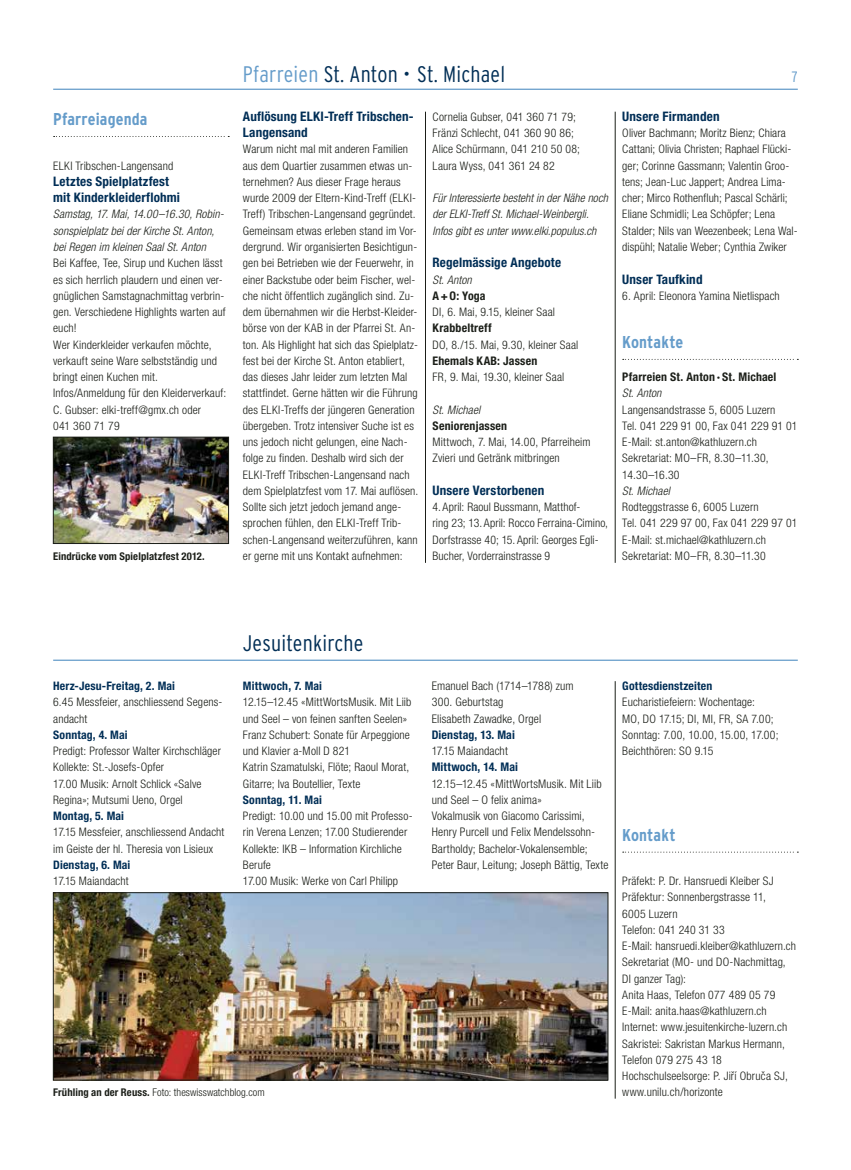
<style>
.page{position:relative;width:851px;height:1170px;background:#fff}
.page>*{position:absolute;margin:0;border:0;box-sizing:border-box;transform-origin:0 0}
.t1{font:300 condensed 22.5px "Interstate";letter-spacing:.01em;color:#002e56}
.t2{font:700 condensed 17.12px "Interstate";letter-spacing:.01em;color:#659cca}
.t3{font:300 condensed 15px "Interstate";color:#659cca}
.t4{font:700 condensed 13.12px/16.2px "Helvetica Neue LT Std";letter-spacing:.015em;color:#002e56}
.t5{font:300 condensed 11.88px/16.2px "Helvetica Neue LT Std";letter-spacing:.01em;color:#1b1e18}
.t6{font:700 condensed 11.88px "Helvetica Neue LT Std";letter-spacing:.015em;color:#1b1e18}
.t7{font:700 condensed 11.88px "Helvetica Neue LT Std";letter-spacing:.01em;color:#002e56}
.t8{font:300 condensed 11.75px/16.2px "Helvetica Neue LT Std";letter-spacing:.01em;color:#1b1e18}
.t9{font:italic 300 condensed 11.75px/16.2px "Helvetica Neue LT Std";letter-spacing:.01em;color:#1b1e18}
.t10{font:700 condensed 11.75px "Helvetica Neue LT Std";letter-spacing:.015em;color:#002e56}
.t11{font:300 condensed 10.62px "Helvetica Neue LT Std";letter-spacing:.005em;color:#1b1e18}
.t12{font:700 condensed 10.62px "Helvetica Neue LT Std";letter-spacing:.01em;color:#1b1e18}
.s1{color:#659cca}
.s2{font-weight:700}
</style>
<div class="page">
<hr style="left:53px;top:89px;width:744px;height:1px;background:#659cca">
<svg style="left:54px;top:136px;width:175px;height:1px"></svg>
<hr style="left:53px;top:659px;width:744px;height:1px;background:#659cca">
<svg style="left:622px;top:851px;width:176px;height:1px"></svg>
<hr style="left:615px;top:681px;width:1px;height:417px;background:#1b1e18">
<svg style="left:622px;top:359px;width:176px;height:1px"></svg>
<hr style="left:615px;top:112px;width:1px;height:451px;background:#1b1e18">
<hr style="left:425px;top:112px;width:1px;height:451px;background:#1b1e18">
<img style="left:55px;top:439px;width:172px;height:102px">
<div style="left:53px;top:437px;width:176px;height:106px;border:1px solid #1b1e18"></div>
<img style="left:55px;top:894px;width:551px;height:184px">
<div style="left:53px;top:892px;width:555px;height:188px;border:1px solid #1b1e18"></div>
<h2 class="t2" style="left:53px;top:110px;width:96px">Pfarreiagenda</h2>
<p class="t8" style="left:53px;top:157px;width:122px">ELKI Tribschen-Langensand</p>
<p class="t4" style="left:53px;top:173px;width:128px">Letztes Spielplatzfest mit Kinderkleiderflohmi</p>
<p class="t9" style="left:53px;top:206px;width:172px">Samstag, 17. Mai, 14.00–16.30, Robin&shy;sonspielplatz bei der Kirche St. Anton, bei Regen im kleinen Saal St. Anton</p>
<p class="t8" style="left:53px;top:255px;width:174px">Bei Kaffee, Tee, Sirup und Kuchen lässt es sich herrlich plaudern und einen ver&shy;gnüglichen Samstagnachmittag verbrin&shy;gen. Verschiedene Highlights warten auf euch!<br>Wer Kinderkleider verkaufen möchte, verkauft seine Ware selbstständig und bringt einen Kuchen mit.<br>Infos/Anmeldung für den Kleiderverkauf:<br>C. Gubser: elki-treff@gmx.ch oder<br>041 360 71 79</p>
<p class="t12" style="left:53px;top:549px;width:153px">Eindrücke vom Spielplatzfest 2012.</p>
<h1 class="t1" style="left:243px;top:62px;width:264px"><span class="s1">Pfarreien</span> St. Anton • St. Michael</h1>
<p class="t3" style="left:791px;top:68px;width:8px">7</p>
<p class="t4" style="left:243px;top:108px;width:171px">Auflösung ELKI-Treff Tribschen-<br>Langensand</p>
<p class="t8" style="left:243px;top:141px;width:177px">Warum nicht mal mit anderen Familien aus dem Quartier zusammen etwas un&shy;ternehmen? Aus dieser Frage heraus wurde 2009 der Eltern-Kind-Treff (ELKI-Treff) Tribschen-Langensand gegründet.<br>Gemeinsam etwas erleben stand im Vor&shy;dergrund. Wir organisierten Besichtigun&shy;gen bei Betrieben wie der Feuerwehr, in einer Backstube oder beim Fischer, wel&shy;che nicht öffentlich zugänglich sind. Zu&shy;dem übernahmen wir die Herbst-Kleider&shy;börse von der KAB in der Pfarrei St. An&shy;ton. Als Highlight hat sich das Spielplatz&shy;fest bei der Kirche St. Anton etabliert, das dieses Jahr leider zum letzten Mal stattfindet. Gerne hätten wir die Führung des ELKI-Treffs der jüngeren Generation übergeben. Trotz intensiver Suche ist es uns jedoch nicht gelungen, eine Nach&shy;folge zu finden. Deshalb wird sich der ELKI-Treff Tribschen-Langensand nach dem Spielplatzfest vom 17. Mai auflösen.<br>Sollte sich jetzt jedoch jemand ange&shy;sprochen fühlen, den ELKI-Treff Trib&shy;schen-Langensand weiterzuführen, kann er gerne mit uns Kontakt aufnehmen:</p>
<p class="t8" style="left:432px;top:108px;width:149px">Cornelia Gubser, 041 360 71 79;<br>Fränzi Schlecht, 041 360 90 86;<br>Alice Schürmann, 041 210 50 08;<br>Laura Wyss, 041 361 24 82</p>
<p class="t9" style="left:432px;top:190px;width:177px">Für Interessierte besteht in der Nähe noch der ELKI-Treff St. Michael-Weinbergli.<br>Infos gibt es unter www.elki.populus.ch</p>
<p class="t4" style="left:432px;top:254px;width:130px">Regelmässige Angebote</p>
<p class="t9" style="left:432px;top:271px;width:41px">St. Anton</p>
<p class="t6" style="left:432px;top:288px;width:55px">A+O: Yoga</p>
<p class="t8" style="left:432px;top:303px;width:124px">DI, 6. Mai, 9.15, kleiner Saal</p>
<p class="t6" style="left:432px;top:321px;width:60px">Krabbeltreff</p>
<p class="t8" style="left:432px;top:336px;width:147px">DO, 8./15. Mai, 9.30, kleiner Saal</p>
<p class="t6" style="left:432px;top:353px;width:106px">Ehemals KAB: Jassen</p>
<p class="t8" style="left:432px;top:368px;width:133px">FR, 9. Mai, 19.30, kleiner Saal</p>
<p class="t9" style="left:432px;top:401px;width:49px">St. Michael</p>
<p class="t6" style="left:432px;top:418px;width:76px">Seniorenjassen</p>
<p class="t8" style="left:432px;top:433px;width:159px">Mittwoch, 7. Mai, 14.00, Pfarreiheim<br>Zvieri und Getränk mitbringen</p>
<p class="t4" style="left:432px;top:482px;width:113px">Unsere Verstorbenen</p>
<p class="t8" style="left:432px;top:498px;width:177px">4. April: Raoul Bussmann, Matthof-<br>ring 23; 13. April: Rocco Ferraina-Cimino, Dorfstrasse 40; 15. April: Georges Egli-Bucher, Vorderrainstrasse 9</p>
<p class="t4" style="left:622px;top:108px;width:99px">Unsere Firmanden</p>
<p class="t8" style="left:622px;top:125px;width:177px">Oliver Bachmann; Moritz Bienz; Chiara Cattani; Olivia Christen; Raphael Flücki&shy;ger; Corinne Gassmann; Valentin Groo&shy;tens; Jean-Luc Jappert; Andrea Lima&shy;cher; Mirco Rothenfluh; Pascal Schärli; Eliane Schmidli; Lea Schöpfer; Lena Stalder; Nils van Weezenbeek; Lena Wal&shy;dispühl; Natalie Weber; Cynthia Zwiker</p>
<p class="t4" style="left:622px;top:270px;width:82px">Unser Taufkind</p>
<p class="t8" style="left:622px;top:287px;width:159px">6. April: Eleonora Yamina Nietlispach</p>
<h2 class="t2" style="left:622px;top:332px;width:63px">Kontakte</h2>
<p class="t6" style="left:622px;top:369px;width:156px">Pfarreien St. Anton ∙ St. Michael</p>
<p class="t9" style="left:622px;top:385px;width:41px">St. Anton</p>
<p class="t8" style="left:622px;top:401px;width:177px">Langensandstrasse 5, 6005 Luzern<br>Tel. 041 229 91 00, Fax 041 229 91 01<br>E-Mail: st.anton@kathluzern.ch<br>Sekretariat: MO–FR, 8.30–11.30,<br>14.30–16.30</p>
<p class="t9" style="left:622px;top:483px;width:49px">St. Michael</p>
<p class="t8" style="left:622px;top:498px;width:177px">Rodteggstrasse 6, 6005 Luzern<br>Tel. 041 229 97 00, Fax 041 229 97 01<br>E-Mail: st.michael@kathluzern.ch Sekretariat: MO–FR, 8.30–11.30</p>
<h1 class="t1" style="left:243px;top:630px;width:122px">Jesuitenkirche</h1>
<p class="t10" style="left:53px;top:678px;width:123px">Herz-Jesu-Freitag, 2. Mai</p>
<p class="t8" style="left:53px;top:693px;width:171px">6.45 Messfeier, anschliessend Segens&shy;andacht</p>
<p class="t10" style="left:53px;top:727px;width:76px">Sonntag, 4. Mai</p>
<p class="t8" style="left:53px;top:742px;width:169px">Predigt: Professor Walter Kirchschläger Kollekte: St.-Josefs-Opfer<br>17.00 Musik: Arnolt Schlick «Salve Regina»; Mutsumi Ueno, Orgel</p>
<p class="t10" style="left:53px;top:808px;width:72px">Montag, 5. Mai</p>
<p class="t8" style="left:53px;top:823px;width:173px">17.15 Messfeier, anschliessend Andacht im Geiste der hl. Theresia von Lisieux</p>
<p class="t10" style="left:53px;top:857px;width:79px">Dienstag, 6. Mai</p>
<p class="t8" style="left:53px;top:872px;width:77px">17.15 Maiandacht</p>
<p class="t10" style="left:243px;top:678px;width:81px">Mittwoch, 7. Mai</p>
<p class="t8" style="left:243px;top:693px;width:170px">12.15–12.45 «MittWortsMusik. Mit Liib und Seel – von feinen sanften Seelen» Franz Schubert: Sonate für Arpeggione und Klavier a-Moll D 821<br>Katrin Szamatulski, Flöte; Raoul Morat, Gitarre; Iva Boutellier, Texte</p>
<p class="t10" style="left:243px;top:792px;width:80px">Sonntag, 11. Mai</p>
<p class="t8" style="left:243px;top:807px;width:171px">Predigt: 10.00 und 15.00 mit Professo&shy;rin Verena Lenzen; 17.00 Studierender<br>Kollekte: IKB – Information Kirchliche<br>Berufe<br>17.00 Musik: Werke von Carl Philipp</p>
<p class="t11" style="left:53px;top:1086px;width:213px"><span class="s2">Frühling an der Reuss.</span> Foto: theswisswatchblog.com</p>
<p class="t5" style="left:431px;top:677px;width:143px">Emanuel Bach (1714–1788) zum<br>300. Geburtstag<br>Elisabeth Zawadke, Orgel</p>
<p class="t7" style="left:431px;top:727px;width:85px">Dienstag, 13. Mai</p>
<p class="t5" style="left:431px;top:742px;width:78px">17.15 Maiandacht</p>
<p class="t7" style="left:431px;top:759px;width:88px">Mittwoch, 14. Mai</p>
<p class="t5" style="left:431px;top:775px;width:178px">12.15–12.45 «MittWortsMusik. Mit Liib und Seel – O felix anima»<br>Vokalmusik von Giacomo Carissimi, Henry Purcell und Felix Mendelssohn-Bartholdy; Bachelor-Vokalensemble; Peter Baur, Leitung; Joseph Bättig, Texte</p>
<p class="t10" style="left:622px;top:678px;width:92px">Gottesdienstzeiten</p>
<p class="t8" style="left:622px;top:693px;width:158px">Eucharistiefeiern: Wochentage:<br>MO, DO 17.15; DI, MI, FR, SA 7.00;<br>Sonntag: 7.00, 10.00, 15.00, 17.00;<br>Beichthören: SO 9.15</p>
<h2 class="t2" style="left:622px;top:825px;width:55px">Kontakt</h2>
<p class="t8" style="left:622px;top:872px;width:175px">Präfekt: P. Dr. Hansruedi Kleiber SJ<br>Präfektur: Sonnenbergstrasse 11,<br>6005 Luzern<br>Telefon: 041 240 31 33<br>E-Mail: hansruedi.kleiber@kathluzern.ch<br>Sekretariat (MO- und DO-Nachmittag,<br>DI ganzer Tag):<br>Anita Haas, Telefon 077 489 05 79<br>E-Mail: anita.haas@kathluzern.ch<br>Internet: www.jesuitenkirche-luzern.ch<br>Sakristei: Sakristan Markus Hermann,<br>Telefon 079 275 43 18<br>Hochschulseelsorge: P. Jirˇí Obrucˇ a SJ, www.unilu.ch/horizonte</p>
</div>
